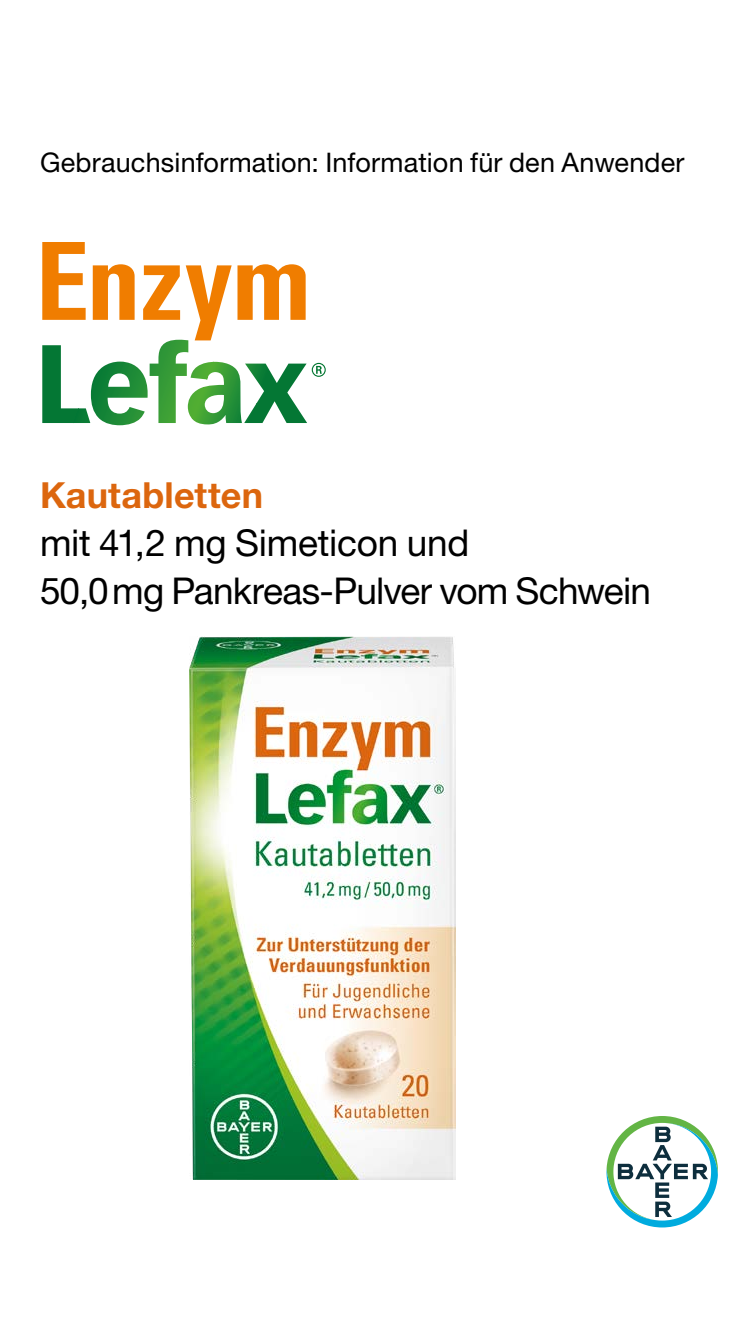
<style>
.page{position:relative;width:750px;height:1334px;background:#fff}
.page>*{position:absolute;margin:0;border:0;box-sizing:border-box;transform-origin:0 0}
.t1{font:37px/48px "Helvetica Neue";letter-spacing:-.015em;color:#000}
.t2{font:700 36px "Helvetica Neue";letter-spacing:.005em;color:#dc660e}
.t3{font:27px "Helvetica Neue";letter-spacing:.005em;color:#000}
</style>
<div class="page">
<img style="left:189px;top:636px;width:266px;height:544px">
<svg style="left:607px;top:1116px;width:111px;height:111px"></svg>
<svg style="left:42px;top:242px;width:284px;height:183px"></svg>
<p class="t3" style="left:40px;top:146px;width:646px">Gebrauchsinformation: Information für den Anwender</p>
<p class="t2" style="left:40px;top:473px;width:225px">Kautabletten</p>
<p class="t1" style="left:40px;top:518px;width:613px">mit 41,2 mg Simeticon und<br>50,0mg Pankreas-Pulver vom Schwein</p>
</div>
